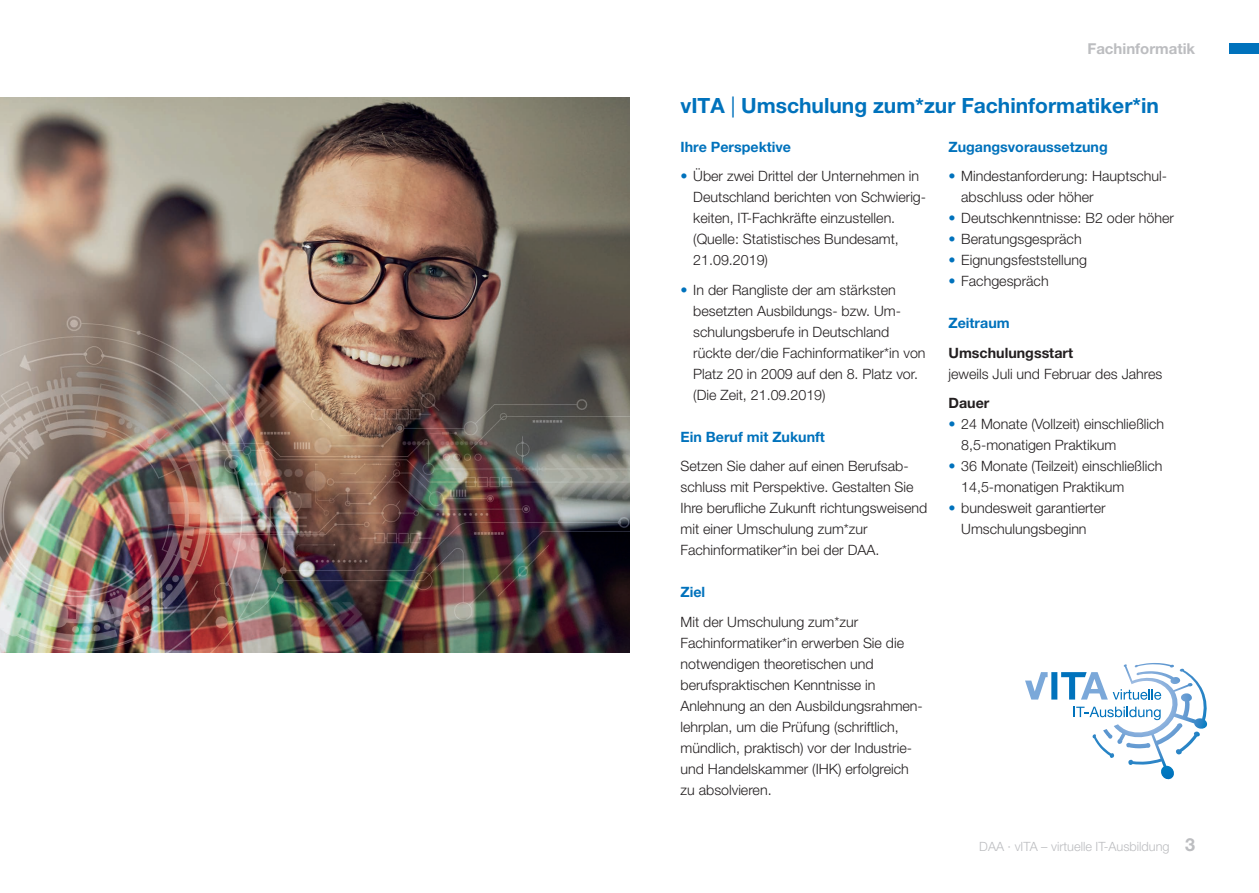
<style>
.page{position:relative;width:1259px;height:893px;background:#fff}
.page>*{position:absolute;margin:0;border:0;box-sizing:border-box;transform-origin:0 0}
.t1{font:700 21px "Helvetica Neue LT Pro";color:#0072bc}
.t2{font:700 15px "Helvetica Neue LT Pro";color:#bcbdc0}
.t3{font:300 14.25px/21px "Helvetica Neue LT Std";color:#231f20}
.t4{font:700 14.25px "Helvetica Neue LT Pro";color:#0072bc}
.t5{font:700 14.25px "Helvetica Neue LT Pro";color:#231f20}
.t6{font:300 12.75px "Helvetica Neue LT Std";color:#bcbdc0}
.s1{font-weight:400}
.s2{font-family:"Helvetica Neue LT Pro";font-weight:700;color:#0072bc}
.s3{font-family:"Helvetica Neue LT Pro";font-weight:700;font-size:18px}
</style>
<div class="page">
<div style="left:1229px;top:43px;width:30px;height:11px;background:#0072bc"></div>
<svg style="left:1025px;top:663px;width:182px;height:117px"></svg>
<img style="left:0;top:98px;width:629px;height:554px">
<p class="t2" style="left:1087px;top:39px;width:109px">Fachinformatik</p>
<h1 class="t1" style="left:680px;top:92px;width:480px">vITA <span class="s1">|</span> Umschulung zum*zur Fachinformatiker*in</h1>
<p class="t4" style="left:680px;top:138px;width:112px">Ihre Perspektive</p>
<p class="t3" style="left:693px;top:165px;width:234px;text-indent:-13px"><span class="s2">•</span> Über zwei Drittel der Unternehmen in Deutschland berichten von Schwierig&shy;keiten, IT-Fachkräfte einzustellen. (Quelle: Statistisches Bundesamt, 21.09.2019)</p>
<p class="t3" style="left:693px;top:279px;width:234px;text-indent:-13px"><span class="s2">•</span> In der Rangliste der am stärksten besetzten Ausbildungs- bzw. Um&shy;schulungsberufe in Deutschland rückte der/die Fachinformatiker*in von Platz 20 in 2009 auf den 8. Platz vor. (Die Zeit, 21.09.2019)</p>
<p class="t4" style="left:680px;top:428px;width:146px">Ein Beruf mit Zukunft</p>
<p class="t3" style="left:680px;top:455px;width:248px">Setzen Sie daher auf einen Berufsab&shy;schluss mit Perspektive. Gestalten Sie Ihre berufliche Zukunft richtungsweisend mit einer Umschulung zum*zur Fachinformatiker*in bei der DAA.</p>
<p class="t4" style="left:680px;top:583px;width:26px">Ziel</p>
<p class="t3" style="left:680px;top:611px;width:244px">Mit der Umschulung zum*zur Fachinformatiker*in erwerben Sie die notwendigen theoretischen und berufspraktischen Kenntnisse in Anlehnung an den Ausbildungsrahmen&shy;lehrplan, um die Prüfung (schriftlich, mündlich, praktisch) vor der Industrie&shy;und Handelskammer (IHK) erfolgreich zu absolvieren.</p>
<p class="t4" style="left:948px;top:138px;width:161px">Zugangsvoraussetzung</p>
<p class="t3" style="left:961px;top:165px;width:206px;text-indent:-13px"><span class="s2">•</span> Mindestanforderung: Hauptschul&shy;abschluss oder höher</p>
<p class="t3" style="left:948px;top:207px;width:227px"><span class="s2">•</span> Deutschkenntnisse: B2 oder höher</p>
<p class="t3" style="left:948px;top:228px;width:135px"><span class="s2">•</span> Beratungsgespräch</p>
<p class="t3" style="left:948px;top:249px;width:140px"><span class="s2">•</span> Eignungsfeststellung</p>
<p class="t3" style="left:948px;top:271px;width:102px"><span class="s2">•</span> Fachgespräch</p>
<p class="t4" style="left:948px;top:314px;width:63px">Zeitraum</p>
<p class="t5" style="left:948px;top:344px;width:126px">Umschulungsstart</p>
<p class="t3" style="left:948px;top:363px;width:215px">jeweils Juli und Februar des Jahres</p>
<p class="t5" style="left:948px;top:394px;width:42px">Dauer</p>
<p class="t3" style="left:961px;top:414px;width:204px;text-indent:-13px"><span class="s2">•</span> 24 Monate (Vollzeit) einschließlich<br>8,5-monatigen Praktikum</p>
<p class="t3" style="left:961px;top:456px;width:203px;text-indent:-13px"><span class="s2">•</span> 36 Monate (Teilzeit) einschließlich<br>14,5-monatigen Praktikum</p>
<p class="t3" style="left:948px;top:498px;width:159px;text-align:center"><span class="s2">•</span> bundesweit garantierter<br>Umschulungsbeginn</p>
<p class="t6" style="left:979px;top:839px;width:217px">DAA · vITA – virtuelle IT-Ausbildung <span class="s3">3</span></p>
</div>
